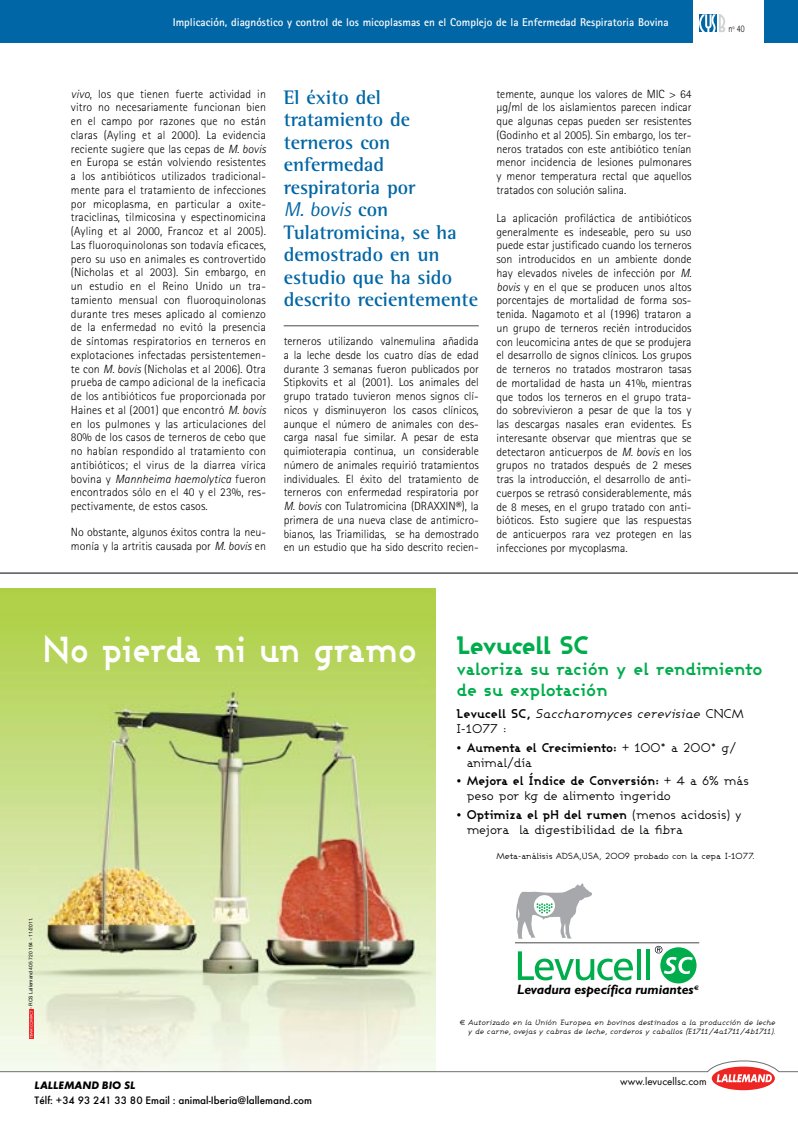
<style>
.page{position:relative;width:798px;height:1134px;background:#fff}
.page>*{position:absolute;margin:0;border:0;box-sizing:border-box;transform-origin:0 0}
.t1{font:700 35.75px "Ashby";letter-spacing:-.015em;color:#fff;scale:.91 1}
.t2{font:800 25px "Ashby";letter-spacing:-.04em;color:#00ad4c}
.texto{font:700 20px/22.5px "Rotis Semi Serif";color:#0066a5}
.t3{font:700 17.5px/21px "Ashby";letter-spacing:-.015em;color:#00ad4c}
.t4{font:italic 700 13.62px "Gill Sans";letter-spacing:-.01em;color:#000}
.t5{font:12.5px/15px "Ashby";letter-spacing:-.02em;color:#000}
.t6{font:italic 12.5px/15px "Ashby";color:#000}
.texto-2{font:300 11.88px/13.8px "Rotis Sans Serif";color:#000;text-align:justify}
.texto_de_las_cabecer{font:700 11.25px "Rotis Sans Serif";color:#fff}
.t7{font:500 11.25px/15px "Futura T";color:#000}
.t8{font:11.12px "Futura T";color:#000}
.A_normal{font:300 10px "Rotis Sans Serif";color:#000;scale:.8 1}
.t9{font:8.75px "Ashby";color:#000}
.t10{font:italic 7.5px/9px "Ashby";color:#000;text-align:right}
.t11{font:5px "Helvetica Neue";color:#000}
.s1{font-style:italic}
.s2{font-family:"Rotis Semi Sans";font-weight:400;font-style:italic}
.s3{font-weight:700;font-style:italic}
.s4{font-weight:700;font-style:normal}
.s5{font-style:normal}
.s6{font-weight:700}
.s7{font-family:"Euro Sans";font-style:normal}
</style>
<div class="page">
<div style="left:0;top:0;width:797px;height:43px;background:#0066a5"></div>
<div style="left:693px;top:0;width:71px;height:45px;background:#fff"></div>
<svg style="left:699px;top:14px;width:26px;height:18px"></svg>
<hr style="left:283px;top:325px;width:195px;height:1px;background:#6d6e70">
<img style="left:0;top:588px;width:435px;height:472px">
<svg style="left:29px;top:1010px;width:5px;height:29px"></svg>
<svg style="left:30px;top:1010px;width:3px;height:28px"></svg>
<div style="left:660px;top:947px;width:36px;height:36px;background:#00ad4c;border-radius:50%"></div>
<hr style="left:515px;top:942px;width:184px;height:1px;background:#818180">
<svg style="left:517px;top:951px;width:115px;height:29px"></svg>
<svg style="left:637px;top:949px;width:3px;height:31px"></svg>
<hr style="left:646px;top:949px;width:4px;height:31px;background:#00ad4c">
<svg style="left:654px;top:946px;width:38px;height:28px"></svg>
<svg style="left:516px;top:883px;width:75px;height:56px"></svg>
<svg style="left:0;top:1060px;width:797px;height:31px"></svg>
<svg style="left:711px;top:1066px;width:63px;height:24px"></svg>
<svg style="left:716px;top:1074px;width:55px;height:8px"></svg>
<hr style="left:0;top:573px;width:797px;height:1px;background:#000">
<p class="texto_de_las_cabecer" style="left:173px;top:15px;width:497px">Implicación, diagnóstico y control de los micoplasmas en el Complejo de la Enfermedad Respiratoria Bovina</p>
<p class="texto-2" style="left:71px;top:87px;width:196px"><span class="s1">vivo</span>, los que tienen fuerte actividad in vitro no necesariamente funcionan bien en el campo por razones que no están claras (Ayling et al 2000). La evidencia reciente sugiere que las cepas de <span class="s1">M. bovis </span>en Europa se están volviendo resistentes a los antibióticos utilizados tradicional&shy;mente para el tratamiento de infecciones por micoplasma, en particular a oxite&shy;traciclinas, tilmicosina y espectinomicina (Ayling et al 2000, Francoz et al 2005).<br>Las fluoroquinolonas son todavía eficaces, pero su uso en animales es controvertido (Nicholas et al 2003). Sin embargo, en un estudio en el Reino Unido un tra&shy;tamiento mensual con fluoroquinolonas durante tres meses aplicado al comienzo de la enfermedad no evitó la presencia de síntomas respiratorios en terneros en explotaciones infectadas persistentemen&shy;te con <span class="s1">M. bovis</span> (Nicholas et al 2006). Otra prueba de campo adicional de la ineficacia de los antibióticos fue proporcionada por Haines et al (2001) que encontró <span class="s1">M. bovis </span>en los pulmones y las articulaciones del 80% de los casos de terneros de cebo que no habían respondido al tratamiento con antibióticos; el virus de la diarrea vírica bovina y <span class="s1">Mannheima haemolytica</span> fueron encontrados sólo en el 40 y el 23%, res&shy;pectivamente, de estos casos.</p>
<p class="texto-2" style="left:71px;top:525px;width:196px">No obstante, algunos éxitos contra la neu&shy;monía y la artritis causada por <span class="s1">M. bovis</span> en</p>
<p class="texto" style="left:283px;top:86px;width:196px">El éxito del tratamiento de terneros con enfermedad respiratoria por<br><span class="s2">M. bovis</span> con<br>Tulatromicina, se ha demostrado en un estudio que ha sido descrito recientemente</p>
<p class="texto-2" style="left:283px;top:334px;width:196px">terneros utilizando valnemulina añadida a la leche desde los cuatro días de edad durante 3 semanas fueron publicados por Stipkovits et al (2001). Los animales del grupo tratado tuvieron menos signos clí&shy;nicos y disminuyeron los casos clínicos, aunque el número de animales con des&shy;carga nasal fue similar. A pesar de esta quimioterapia continua, un considerable número de animales requirió tratamientos individuales. El éxito del tratamiento de terneros con enfermedad respiratoria por <span class="s1">M. bovis</span> con Tulatromicina (DRAXXIN®), la primera de una nueva clase de antimicro&shy;bianos, las Triamilidas, se ha demostrado en un estudio que ha sido descrito recien-</p>
<p class="texto-2" style="left:496px;top:87px;width:196px">temente, aunque los valores de MIC &gt; 64 μg/ml de los aislamientos parecen indicar que algunas cepas pueden ser resistentes (Godinho et al 2005). Sin embargo, los ter&shy;neros tratados con este antibiótico tenían menor incidencia de lesiones pulmonares y menor temperatura rectal que aquellos tratados con solución salina.</p>
<p class="texto-2" style="left:496px;top:211px;width:196px">La aplicación profiláctica de antibióticos generalmente es indeseable, pero su uso puede estar justificado cuando los terneros son introducidos en un ambiente donde hay elevados niveles de infección por <span class="s1">M. bovis</span> y en el que se producen unos altos porcentajes de mortalidad de forma sos&shy;tenida. Nagamoto et al (1996) trataron a un grupo de terneros recién introducidos con leucomicina antes de que se produjera el desarrollo de signos clínicos. Los grupos de terneros no tratados mostraron tasas de mortalidad de hasta un 41%, mientras que todos los terneros en el grupo trata&shy;do sobrevivieron a pesar de que la tos y las descargas nasales eran evidentes. Es interesante observar que mientras que se detectaron anticuerpos de <span class="s1">M. bovis</span> en los grupos no tratados después de 2 meses tras la introducción, el desarrollo de anti&shy;cuerpos se retrasó considerablemente, más de 8 meses, en el grupo tratado con anti&shy;bióticos. Esto sugiere que las respuestas de anticuerpos rara vez protegen en las infecciones por mycoplasma.</p>
<p class="A_normal" style="left:728px;top:23px;width:22px">nº 40</p>
<p class="t1" style="left:42px;top:626px;width:412px">No pierda ni un gramo</p>
<p class="t11" style="left:28px;top:1009px;width:93px;rotate:-90deg">- RCS Lallemand 405 720 194 - 11/2011.</p>
<p class="t7" style="left:35px;top:1078px;width:279px"><span class="s3">LALLEMAND BIO SL<br></span>Télf: +34 93 241 33 80 Email : animal-Iberia@lallemand.com</p>
<p class="t2" style="left:456px;top:629px;width:134px">Levucell SC</p>
<p class="t3" style="left:456px;top:658px;width:307px">valoriza su ración y el rendimiento de su explotación</p>
<p class="t6" style="left:456px;top:706px;width:289px"><span class="s4">Levucell SC,</span> Saccharomyces cerevisiae <span class="s5">CNCM<br>I-1077 :</span></p>
<p class="t5" style="left:466px;top:739px;width:271px;text-indent:-10px">• <span class="s6">Aumenta el Crecimiento:</span> + 100* a 200* g/ animal/día</p>
<p class="t5" style="left:466px;top:773px;width:284px;text-indent:-10px">• <span class="s6">Mejora el Índice de Conversión:</span> + 4 a 6% más peso por kg de alimento ingerido</p>
<p class="t5" style="left:466px;top:807px;width:276px;text-indent:-10px">• <span class="s6">Optimiza el pH del rumen</span> (menos acidosis) y mejora la digestibilidad de la fibra</p>
<p class="t9" style="left:496px;top:850px;width:260px">Meta-análisis ADSA,USA, 2009 probado con la cepa I-1077.</p>
<p class="t4" style="left:517px;top:981px;width:183px">Levadura específica rumiantes<sup>€</sup></p>
<p class="t10" style="left:460px;top:1018px;width:317px"><span class="s7">*</span> Autorizado en la Unión Europea en bovinos destinados a la producción de leche y de carne, ovejas y cabras de leche, corderos y caballos (E1711/4a1711/4b1711).</p>
<p class="t8" style="left:620px;top:1075px;width:88px">www.levucellsc.com</p>
</div>
